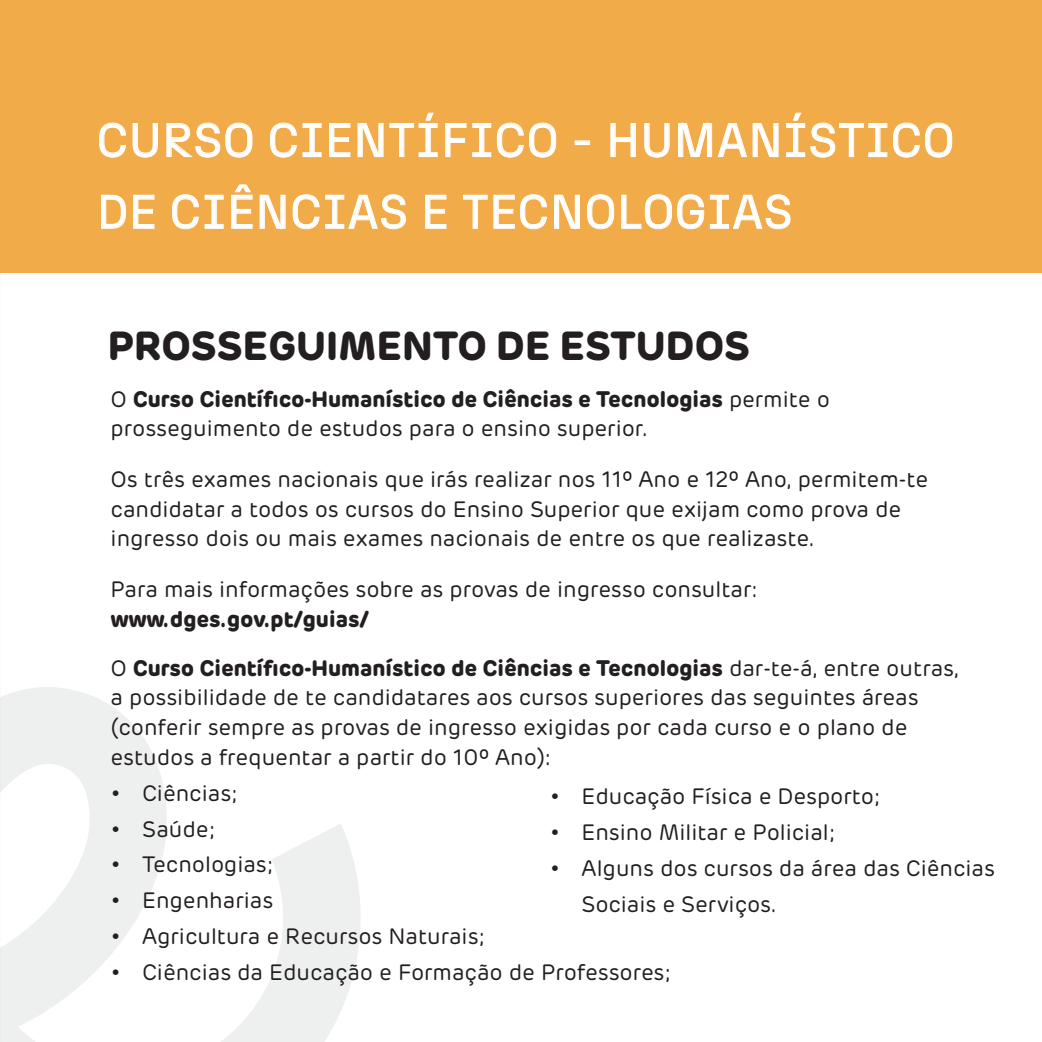
<style>
.page{position:relative;width:1042px;height:1042px;background:#fff}
.page>*{position:absolute;margin:0;border:0;box-sizing:border-box;transform-origin:0 0}
.t1{font:47.25px/71.8px "N27";letter-spacing:.01em;color:#fff}
.t2{font:700 40.07px "Rubrik";color:#231f20}
.t3{font:22.22px/29.8px "Rubrik";color:#231f20}
.t4{font:700 22.22px/48.6px "Rubrik";color:#231f20}
.s1{font-weight:700}
.s2{font-weight:400}
</style>
<div class="page">
<svg style="left:221px;top:824px;width:139px;height:218px"></svg>
<svg style="left:0;top:687px;width:167px;height:355px;fill:#eeefef"></svg>
<div style="left:0;top:0;width:1042px;height:272px;background:#f1ab49"></div>
<svg style="left:99px;top:122px;width:59px;height:36px"></svg>
<svg style="left:166px;top:122px;width:87px;height:36px"></svg>
<svg style="left:270px;top:122px;width:52px;height:36px"></svg>
<svg style="left:329px;top:123px;width:22px;height:34px"></svg>
<svg style="left:357px;top:112px;width:81px;height:46px"></svg>
<svg style="left:445px;top:122px;width:111px;height:36px"></svg>
<div style="left:575px;top:140px;width:15px;height:5px;border:1px solid #fff"></div>
<svg style="left:610px;top:123px;width:26px;height:34px"></svg>
<svg style="left:644px;top:123px;width:26px;height:35px"></svg>
<svg style="left:678px;top:121px;width:101px;height:37px"></svg>
<svg style="left:786px;top:112px;width:166px;height:46px"></svg>
<svg style="left:101px;top:194px;width:25px;height:35px"></svg>
<svg style="left:133px;top:194px;width:22px;height:35px"></svg>
<svg style="left:172px;top:194px;width:52px;height:36px"></svg>
<svg style="left:231px;top:184px;width:22px;height:45px"></svg>
<svg style="left:259px;top:194px;width:27px;height:36px"></svg>
<svg style="left:292px;top:194px;width:114px;height:36px"></svg>
<svg style="left:425px;top:194px;width:22px;height:35px"></svg>
<svg style="left:462px;top:194px;width:85px;height:36px"></svg>
<svg style="left:554px;top:194px;width:26px;height:36px"></svg>
<svg style="left:587px;top:194px;width:27px;height:36px"></svg>
<svg style="left:621px;top:194px;width:170px;height:36px"></svg>
<h1 class="t1" style="left:97px;top:104px;width:859px">CURSO CIENTÍFICO - HUMANÍSTICO<br>DE CIÊNCIAS E TECNOLOGIAS</h1>
<h2 class="t2" style="left:108px;top:320px;width:643px">PROSSEGUIMENTO DE ESTUDOS</h2>
<p class="t3" style="left:111px;top:384px;width:721px">O <span class="s1">Curso Científico-Humanístico de Ciências e Tecnologias</span> permite o prosseguimento de estudos para o ensino superior.</p>
<p class="t3" style="left:111px;top:465px;width:819px">Os três exames nacionais que irás realizar nos 11º Ano e 12º Ano, permitem-te candidatar a todos os cursos do Ensino Superior que exijam como prova de ingresso dois ou mais exames nacionais de entre os que realizaste.</p>
<p class="t3" style="left:111px;top:575px;width:648px">Para mais informações sobre as provas de ingresso consultar:</p>
<p class="t4" style="left:111px;top:595px;width:849px">www.dges.gov.pt/guias/<br><span class="s2">O</span> Curso Científico-Humanístico de Ciências e Tecnologias <span class="s2">dar-te-á, entre outras,</span></p>
<p class="t3" style="left:111px;top:683px;width:809px">a possibilidade de te candidatares aos cursos superiores das seguintes áreas (conferir sempre as provas de ingresso exigidas por cada curso e o plano de estudos a frequentar a partir do 10º Ano):</p>
<p class="t3" style="left:111px;top:778px;width:128px">• Ciências;</p>
<p class="t3" style="left:111px;top:814px;width:106px">• Saúde;</p>
<p class="t3" style="left:111px;top:850px;width:164px">• Tecnologias;</p>
<p class="t3" style="left:111px;top:886px;width:164px">• Engenharias</p>
<p class="t3" style="left:111px;top:922px;width:376px">• Agricultura e Recursos Naturais;</p>
<p class="t3" style="left:111px;top:958px;width:561px">• Ciências da Educação e Formação de Professores;</p>
<p class="t3" style="left:550px;top:782px;width:332px">• Educação Física e Desporto;</p>
<p class="t3" style="left:550px;top:818px;width:286px">• Ensino Militar e Policial;</p>
<p class="t3" style="left:581px;top:850px;width:415px;line-height:35.9px;text-indent:-31px">• Alguns dos cursos da área das Ciências<br>Sociais e Serviços.</p>
</div>
